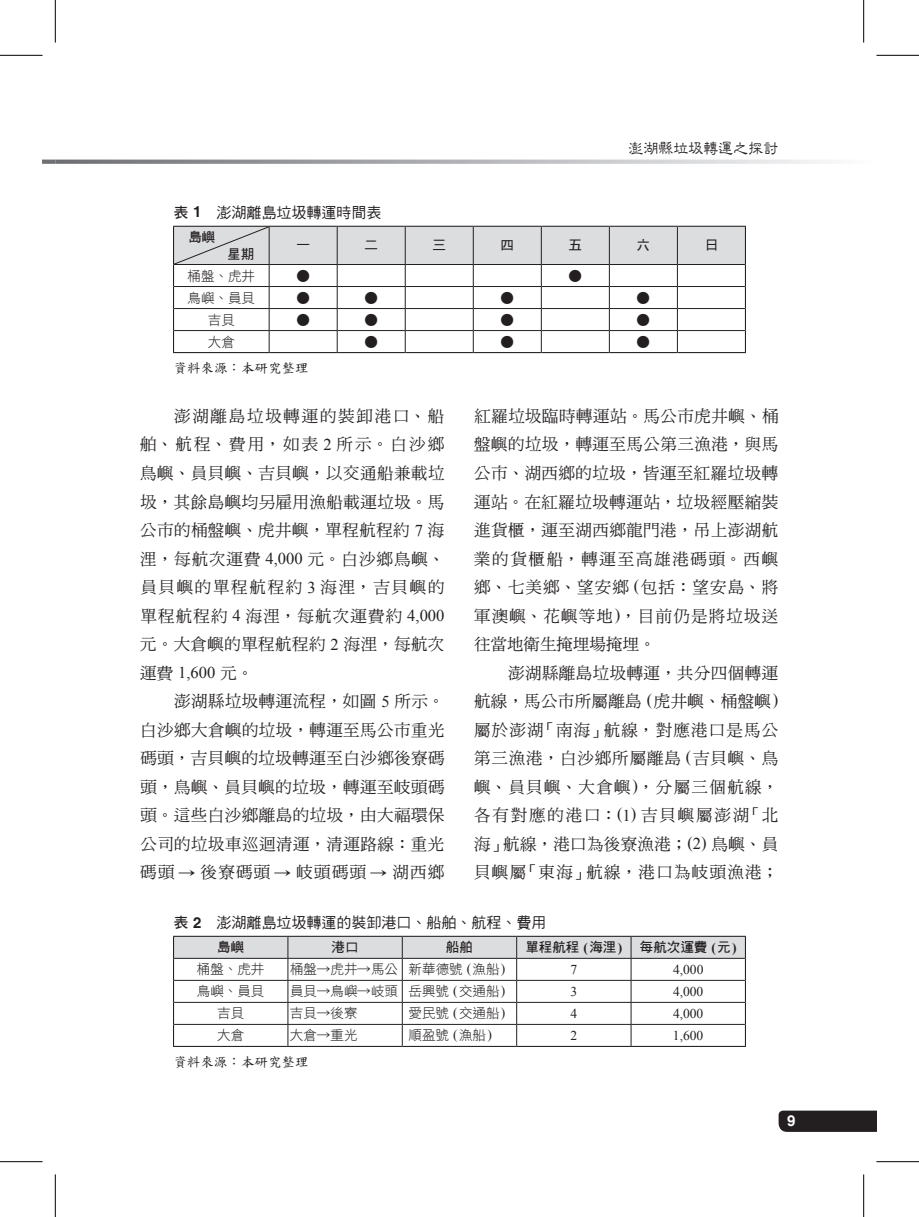
<style>
.page{position:relative;width:919px;height:1217px;background:#fff}
.page>*{position:absolute;margin:0;border:0;box-sizing:border-box;transform-origin:0 0}
.t1{font:500 18px "Jen Lei";color:#231f20;scale:.83 1}
.t2{font:16.5px/28.5px "DF Ming W5 WIN BF";letter-spacing:.07em;color:#231f20;text-align:justify}
.t3{font:16.5px "Times New Roman";color:#231f20}
.t4{font:15px "DF Hei W5 WIN BF";color:#231f20}
.t5{font:700 15px "Helvetica";color:#fff}
.t6{font:13.5px "DF Hei W3 WIN BF";color:#231f20}
.t7{font:13.5px "DF Hei W7 WIN BF";color:#231f20}
.t8{font:13.5px "Times New Roman";color:#231f20}
.t9{font:13.5px "DF Kai Shu SB Estd BF";color:#231f20}
.s1{font-family:"DF Hei W7 WIN BF"}
.s2{font-family:"Helvetica";font-weight:700}
.s3{font-family:"Times New Roman"}
.s4{font-family:"DF Ming W5 WIN BF"}
.s5{font-family:"Times New Roman";font-weight:700}
</style>
<div class="page">
<div style="left:778px;top:1110px;width:98px;height:21px;background:#231f20"></div>
<svg style="left:55px;top:159px;width:770px;height:5px"></svg>
<div style="left:43px;top:159px;width:12px;height:5px;background:#6f7073"></div>
<hr style="left:173px;top:352px;width:96px;height:1px;background:#231f20">
<hr style="left:269px;top:352px;width:68px;height:1px;background:#231f20">
<hr style="left:337px;top:352px;width:68px;height:1px;background:#231f20">
<hr style="left:405px;top:352px;width:68px;height:1px;background:#231f20">
<hr style="left:473px;top:352px;width:68px;height:1px;background:#231f20">
<hr style="left:541px;top:352px;width:68px;height:1px;background:#231f20">
<hr style="left:609px;top:352px;width:68px;height:1px;background:#231f20">
<hr style="left:677px;top:352px;width:69px;height:1px;background:#231f20">
<svg style="left:173px;top:159px;width:605px;height:193px"></svg>
<hr style="left:173px;top:935px;width:115px;height:1px;background:#231f20">
<hr style="left:288px;top:935px;width:114px;height:1px;background:#231f20">
<hr style="left:402px;top:935px;width:114px;height:1px;background:#231f20">
<hr style="left:516px;top:935px;width:115px;height:1px;background:#231f20">
<hr style="left:631px;top:935px;width:115px;height:1px;background:#231f20">
<hr style="left:744px;top:936px;width:2px;height:22px;background:#231f20">
<hr style="left:744px;top:958px;width:2px;height:22px;background:#231f20">
<hr style="left:744px;top:980px;width:2px;height:22px;background:#231f20">
<hr style="left:744px;top:1002px;width:2px;height:22px;background:#231f20">
<svg style="left:173px;top:936px;width:572px;height:109px"></svg>
<hr style="left:744px;top:1024px;width:2px;height:21px;background:#231f20">
<hr style="left:173px;top:1045px;width:115px;height:1px;background:#231f20">
<hr style="left:288px;top:1045px;width:114px;height:1px;background:#231f20">
<hr style="left:402px;top:1045px;width:114px;height:1px;background:#231f20">
<hr style="left:516px;top:1045px;width:115px;height:1px;background:#231f20">
<hr style="left:631px;top:1045px;width:115px;height:1px;background:#231f20">
<hr style="left:0;top:55px;width:43px;height:1px;background:#000">
<hr style="left:876px;top:55px;width:42px;height:1px;background:#000">
<hr style="left:0;top:1161px;width:43px;height:1px;background:#000">
<hr style="left:876px;top:1161px;width:42px;height:1px;background:#000">
<hr style="left:55px;top:0;width:1px;height:43px;background:#000">
<hr style="left:55px;top:1174px;width:1px;height:42px;background:#000">
<hr style="left:863px;top:0;width:1px;height:43px;background:#000">
<hr style="left:863px;top:1174px;width:1px;height:42px;background:#000">
<p class="t1" style="left:628px;top:139px;width:182px">澎湖縣垃圾轉運之探討</p>
<p class="t4" style="left:173px;top:204px;width:209px"><span class="s1">表</span> <span class="s2">1</span> 澎湖離島垃圾轉運時間表</p>
<p class="t7" style="left:188px;top:230px;width:28px">島嶼</p>
<p class="t7" style="left:227px;top:247px;width:28px">星期</p>
<p class="t7" style="left:296px;top:238px;width:15px">一</p>
<p class="t7" style="left:364px;top:238px;width:15px">二</p>
<p class="t7" style="left:432px;top:238px;width:15px">三</p>
<p class="t7" style="left:500px;top:238px;width:15px">四</p>
<p class="t7" style="left:568px;top:238px;width:15px">五</p>
<p class="t7" style="left:636px;top:238px;width:15px">六</p>
<p class="t7" style="left:704px;top:238px;width:15px">日</p>
<p class="t6" style="left:187px;top:269px;width:69px">桶盤、虎井</p>
<p class="t6" style="left:296px;top:269px;width:15px">●</p>
<p class="t6" style="left:568px;top:269px;width:15px">●</p>
<p class="t6" style="left:187px;top:291px;width:69px">鳥嶼、員貝</p>
<p class="t6" style="left:296px;top:291px;width:15px">●</p>
<p class="t6" style="left:364px;top:291px;width:15px">●</p>
<p class="t6" style="left:500px;top:291px;width:15px">●</p>
<p class="t6" style="left:636px;top:291px;width:15px">●</p>
<p class="t6" style="left:208px;top:313px;width:28px">吉貝</p>
<p class="t6" style="left:296px;top:313px;width:15px">●</p>
<p class="t6" style="left:364px;top:313px;width:15px">●</p>
<p class="t6" style="left:500px;top:313px;width:15px">●</p>
<p class="t6" style="left:636px;top:313px;width:15px">●</p>
<p class="t6" style="left:208px;top:335px;width:28px">大倉</p>
<p class="t6" style="left:364px;top:335px;width:15px">●</p>
<p class="t6" style="left:500px;top:335px;width:15px">●</p>
<p class="t6" style="left:636px;top:335px;width:15px">●</p>
<p class="t9" style="left:173px;top:361px;width:136px">資料來源：本研究整理</p>
<p class="t2" style="left:474px;top:401px;width:306px">紅羅垃圾臨時轉運站。馬公市虎井嶼、桶盤嶼的垃圾，轉運至馬公第三漁港，與馬公市、湖西鄉的垃圾，皆運至紅羅垃圾轉運站。在紅羅垃圾轉運站，垃圾經壓縮裝進貨櫃，運至湖西鄉龍門港，吊上澎湖航業的貨櫃船，轉運至高雄港碼頭。西嶼鄉、七美鄉、望安鄉 <span class="s3">(</span>包括：望安島、將軍澳嶼、花嶼等地<span class="s3">)</span>，目前仍是將垃圾送往當地衛生掩埋場掩埋。</p>
<p class="t2" style="left:474px;top:658px;width:306px;text-indent:34px">澎湖縣離島垃圾轉運，共分四個轉運航線，馬公市所屬離島 <span class="s3">(</span>虎井嶼、桶盤嶼<span class="s3">)</span>屬於澎湖「南海」航線，對應港口是馬公第三漁港，白沙鄉所屬離島 <span class="s3">(</span>吉貝嶼、鳥嶼、員貝嶼、大倉嶼<span class="s3">)</span>，分屬三個航線，各有對應的港口：<span class="s3">(1)</span> 吉貝嶼屬澎湖「北海」航線，港口為後寮漁港；<span class="s3">(2)</span> 鳥嶼、員貝嶼屬「東海」航線，港口為岐頭漁港；</p>
<p class="t2" style="left:140px;top:401px;width:306px;text-indent:34px">澎湖離島垃圾轉運的裝卸港口、船舶、航程、費用，如表 <span class="s3">2</span> 所示。白沙鄉鳥嶼、員貝嶼、吉貝嶼，以交通船兼載垃圾，其餘島嶼均另雇用漁船載運垃圾。馬公市的桶盤嶼、虎井嶼，單程航程約 <span class="s3">7</span> 海浬，每航次運費 <span class="s3">4,000</span> 元。白沙鄉鳥嶼、員貝嶼的單程航程約 <span class="s3">3</span> 海浬，吉貝嶼的單程航程約 <span class="s3">4</span> 海浬，每航次運費約 <span class="s3">4,000</span>元。大倉嶼的單程航程約 <span class="s3">2</span> 海浬，每航次</p>
<p class="t3" style="left:140px;top:661px;width:115px"><span class="s4">運費</span> 1,600 <span class="s4">元。</span></p>
<p class="t2" style="left:140px;top:686px;width:306px;text-indent:34px">澎湖縣垃圾轉運流程，如圖 <span class="s3">5</span> 所示。白沙鄉大倉嶼的垃圾，轉運至馬公市重光碼頭，吉貝嶼的垃圾轉運至白沙鄉後寮碼頭，鳥嶼、員貝嶼的垃圾，轉運至岐頭碼頭。這些白沙鄉離島的垃圾，由大福環保公司的垃圾車巡迴清運，清運路線：重光碼頭 → 後寮碼頭 → 岐頭碼頭 → 湖西鄉</p>
<p class="t4" style="left:173px;top:914px;width:374px"><span class="s1">表</span> <span class="s2">2</span> 澎湖離島垃圾轉運的裝卸港口、船舶、航程、費用</p>
<p class="t7" style="left:217px;top:940px;width:28px">島嶼</p>
<p class="t7" style="left:331px;top:940px;width:28px">港口</p>
<p class="t7" style="left:446px;top:940px;width:28px">船舶</p>
<p class="t7" style="left:525px;top:940px;width:98px">單程航程 <span class="s5">(</span>海浬<span class="s5">)</span></p>
<p class="t7" style="left:639px;top:940px;width:98px">每航次運費 <span class="s5">(</span>元<span class="s5">)</span></p>
<p class="t6" style="left:197px;top:962px;width:69px">桶盤、虎井</p>
<p class="t6" style="left:290px;top:962px;width:217px">桶盤→虎井→馬公 新華德號 <span class="s3">(</span>漁船<span class="s3">)</span></p>
<p class="t8" style="left:570px;top:960px;width:8px">7</p>
<p class="t8" style="left:673px;top:960px;width:32px">4,000</p>
<p class="t6" style="left:197px;top:984px;width:69px">鳥嶼、員貝</p>
<p class="t6" style="left:290px;top:984px;width:217px">員貝→鳥嶼→岐頭 岳興號 <span class="s3">(</span>交通船<span class="s3">)</span></p>
<p class="t8" style="left:570px;top:982px;width:8px">3</p>
<p class="t8" style="left:673px;top:982px;width:32px">4,000</p>
<p class="t6" style="left:217px;top:1006px;width:28px">吉貝</p>
<p class="t6" style="left:290px;top:1006px;width:69px">吉貝→後寮</p>
<p class="t6" style="left:408px;top:1006px;width:98px">愛民號 <span class="s3">(</span>交通船<span class="s3">)</span></p>
<p class="t8" style="left:570px;top:1004px;width:8px">4</p>
<p class="t8" style="left:673px;top:1004px;width:32px">4,000</p>
<p class="t6" style="left:217px;top:1028px;width:28px">大倉</p>
<p class="t6" style="left:290px;top:1028px;width:69px">大倉→重光</p>
<p class="t6" style="left:408px;top:1028px;width:85px">順盈號 <span class="s3">(</span>漁船<span class="s3">)</span></p>
<p class="t8" style="left:570px;top:1026px;width:8px">2</p>
<p class="t8" style="left:673px;top:1026px;width:32px">1,600</p>
<p class="t9" style="left:173px;top:1054px;width:136px">資料來源：本研究整理</p>
<p class="t5" style="left:787px;top:1111px;width:10px">9</p>
</div>
